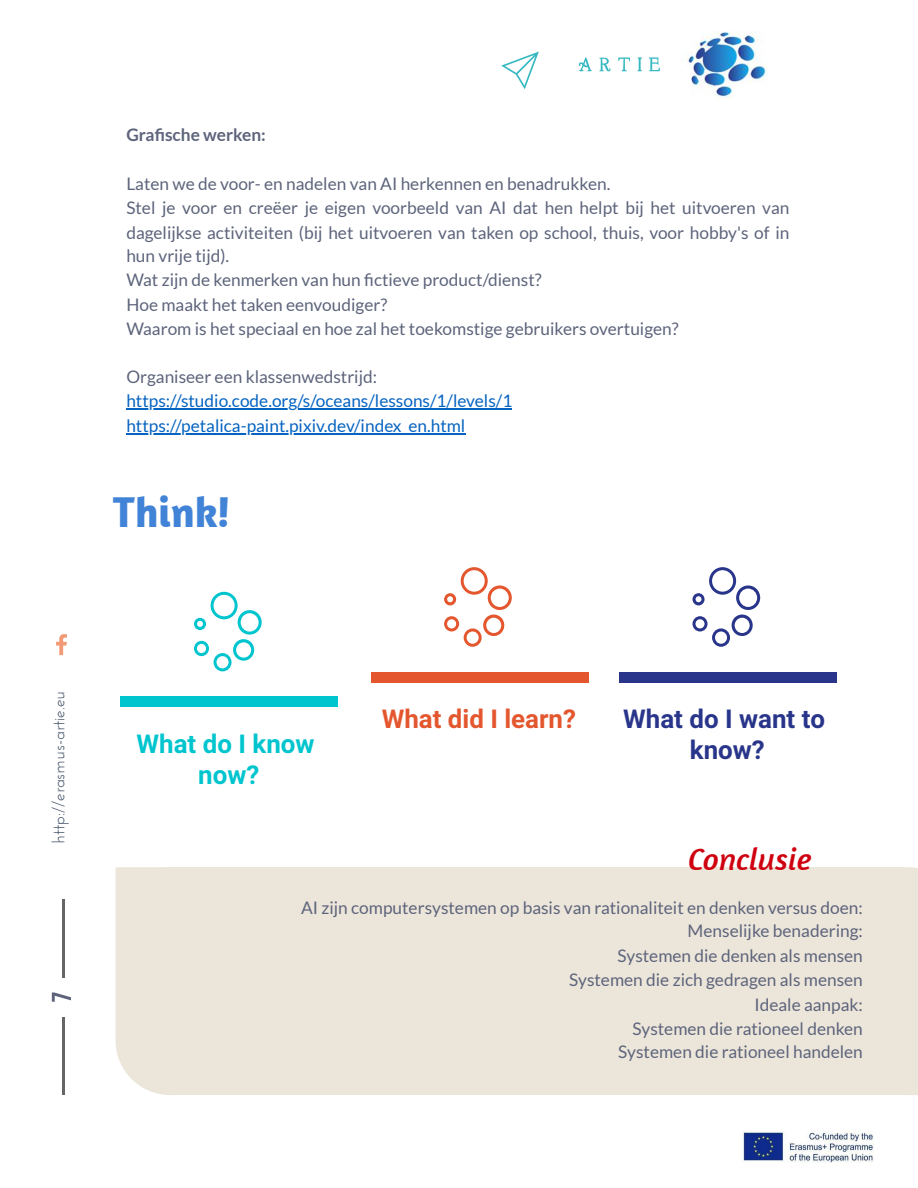
<style>
.page{position:relative;width:918px;height:1188px;background:#fff}
.page>*{position:absolute;margin:0;border:0;box-sizing:border-box;transform-origin:0 0}
.t1{font:700 43.2px "Amaranth";color:#4183d7}
.t2{font:italic 31.65px "Amaranth";color:#cf000f}
.t3{font:700 25.95px/31.3px "Roboto";color:#28358a;text-align:center}
.t4{font:700 25.95px/31.3px "Roboto";color:#00c5ce;text-align:center}
.t5{font:700 25.95px "Roboto";color:#e4572e}
.t6{font:17.25px/24.2px "Lato";color:#5d647b}
.t7{font:17.25px/24.9px "Lato";color:#0563c1}
.t8{font:17.25px "Josefin Sans";color:#44546a}
.t9{font:700 17.25px "Lato";color:#5d647b}
</style>
<div class="page">
<hr style="left:126px;top:408px;width:386px;height:1px;background:#0563c1">
<hr style="left:126px;top:433px;width:339px;height:1px;background:#0563c1">
<svg style="left:501px;top:51px;width:38px;height:38px"></svg>
<svg style="left:579px;top:57px;width:81px;height:14px"></svg>
<img style="left:686px;top:31px;width:82px;height:67px">
<svg style="left:52px;top:992px;width:19px;height:10px"></svg>
<hr style="left:63px;top:900px;width:2px;height:77px;background:#666">
<hr style="left:63px;top:1017px;width:2px;height:78px;background:#666">
<svg style="left:56px;top:634px;width:11px;height:21px"></svg>
<img style="left:743px;top:1131px;width:131px;height:31px">
<div style="left:116px;top:867px;width:50px;height:228px;background:#ece5da"></div>
<div style="left:166px;top:867px;width:737px;height:228px;background:#ece5da"></div>
<div style="left:903px;top:867px;width:15px;height:228px;background:#ece5da"></div>
<div style="left:371px;top:672px;width:217px;height:11px;background:#e4572e"></div>
<svg style="left:444px;top:567px;width:68px;height:80px"></svg>
<div style="left:121px;top:696px;width:217px;height:11px;background:#00c5ce"></div>
<svg style="left:194px;top:592px;width:68px;height:79px"></svg>
<div style="left:619px;top:672px;width:217px;height:11px;background:#28358a"></div>
<svg style="left:693px;top:567px;width:67px;height:80px"></svg>
<p class="t9" style="left:126px;top:124px;width:141px">Grafische werken:</p>
<p class="t6" style="left:126px;top:171px;width:665px">Laten we de voor- en nadelen van AI herkennen en benadrukken.<br>Stel je voor en creëer je eigen voorbeeld van AI dat hen helpt bij het uitvoeren van dagelijkse activiteiten (bij het uitvoeren van taken op school, thuis, voor hobby's of in hun vrije tijd).<br>Wat zijn de kenmerken van hun fictieve product/dienst?<br>Hoe maakt het taken eenvoudiger?<br>Waarom is het speciaal en hoe zal het toekomstige gebruikers overtuigen?</p>
<p class="t6" style="left:126px;top:365px;width:252px">Organiseer een klassenwedstrijd:</p>
<p class="t7" style="left:126px;top:388px;width:387px">https://studio.code.org/s/oceans/lessons/1/levels/1 https://petalica-paint.pixiv.dev/index_en.html</p>
<h1 class="t1" style="left:113px;top:485px;width:119px">Think!</h1>
<p class="t8" style="left:49px;top:844px;width:154px;rotate:-90deg">http://erasmus-artie.eu</p>
<h3 class="t4" style="left:137px;top:728px;width:179px">What do I know now?</h3>
<h3 class="t5" style="left:382px;top:704px;width:196px">What did I learn?</h3>
<h3 class="t3" style="left:623px;top:703px;width:203px">What do I want to know?</h3>
<h2 class="t2" style="left:688px;top:840px;width:125px">Conclusie</h2>
<p class="t6" style="left:301px;top:895px;width:563px;text-align:right">AI zijn computersystemen op basis van rationaliteit en denken versus doen:<br>Menselijke benadering:<br>Systemen die denken als mensen<br>Systemen die zich gedragen als mensen<br>Ideale aanpak:<br>Systemen die rationeel denken<br>Systemen die rationeel handelen</p>
</div>
